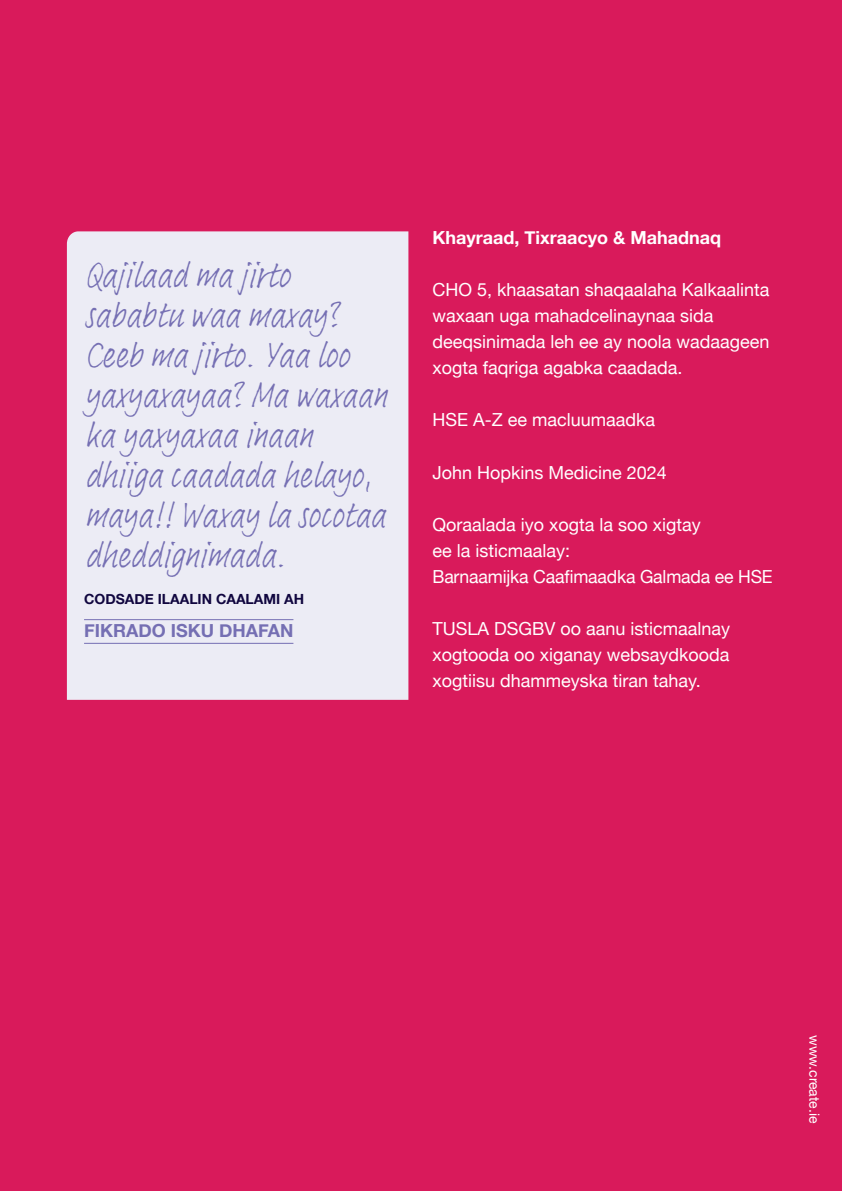
<style>
.page{position:relative;width:842px;height:1191px;background:#d91a5b}
.page>*{position:absolute;margin:0;border:0;box-sizing:border-box;transform-origin:0 0}
.handwritten_notes{font:36px/40px "Adobe Handwriting Frank";color:#756fb3}
.Intro{font:18px/26px "Helvetica Neue";color:#fff}
.sub{font:700 18px "Helvetica Neue";color:#fff}
.diverse_voices{font:700 18px "Helvetica Neue";color:#756fb3}
.staff_etc{font:700 14px "Helvetica Neue";color:#10063f}
.Intro-2{font:14px "Helvetica Neue";color:#fff}
</style>
<div class="page">
<div style="left:67px;top:231px;width:341px;height:469px;background:#ececf5"></div>
<hr style="left:84px;top:619px;width:209px;height:1px;background:#756fb3">
<hr style="left:84px;top:643px;width:209px;height:1px;background:#756fb3">
<p class="handwritten_notes" style="left:84px;top:255px;width:303px">Qajilaad ma jirto sababtu waa maxay?<br>Ceeb ma jirto. Yaa loo yaxyaxayaa? Ma waxaan ka yaxyaxaa inaan dhiiga caadada helayo, maya!! Waxay la socotaa dheddignimada.</p>
<p class="staff_etc" style="left:84px;top:588px;width:222px">CODSADE ILAALIN CAALAMI AH</p>
<p class="diverse_voices" style="left:84px;top:616px;width:211px">FIKRADO ISKU DHAFAN</p>
<p class="sub" style="left:432px;top:224px;width:290px">Khayraad, Tixraacyo &amp; Mahadnaq</p>
<p class="Intro" style="left:432px;top:278px;width:339px">CHO 5, khaasatan shaqaalaha Kalkaalinta waxaan uga mahadcelinaynaa sida deeqsinimada leh ee ay noola wadaageen xogta faqriga agabka caadada.</p>
<p class="Intro" style="left:432px;top:408px;width:224px">HSE A-Z ee macluumaadka</p>
<p class="Intro" style="left:432px;top:460px;width:236px">John Hopkins Medicine 2024</p>
<p class="Intro" style="left:432px;top:512px;width:342px">Qoraalada iyo xogta la soo xigtay<br>ee la isticmaalay:<br>Barnaamijka Caafimaadka Galmada ee HSE</p>
<p class="Intro" style="left:432px;top:616px;width:299px;text-align:justify">TUSLA DSGBV oo aanu isticmaalnay xogtooda oo xiganay websaydkooda xogtiisu dhammeyska tiran tahay.</p>
<p class="Intro-2" style="left:824px;top:1035px;width:90px;rotate:90deg">www.create.ie</p>
</div>
